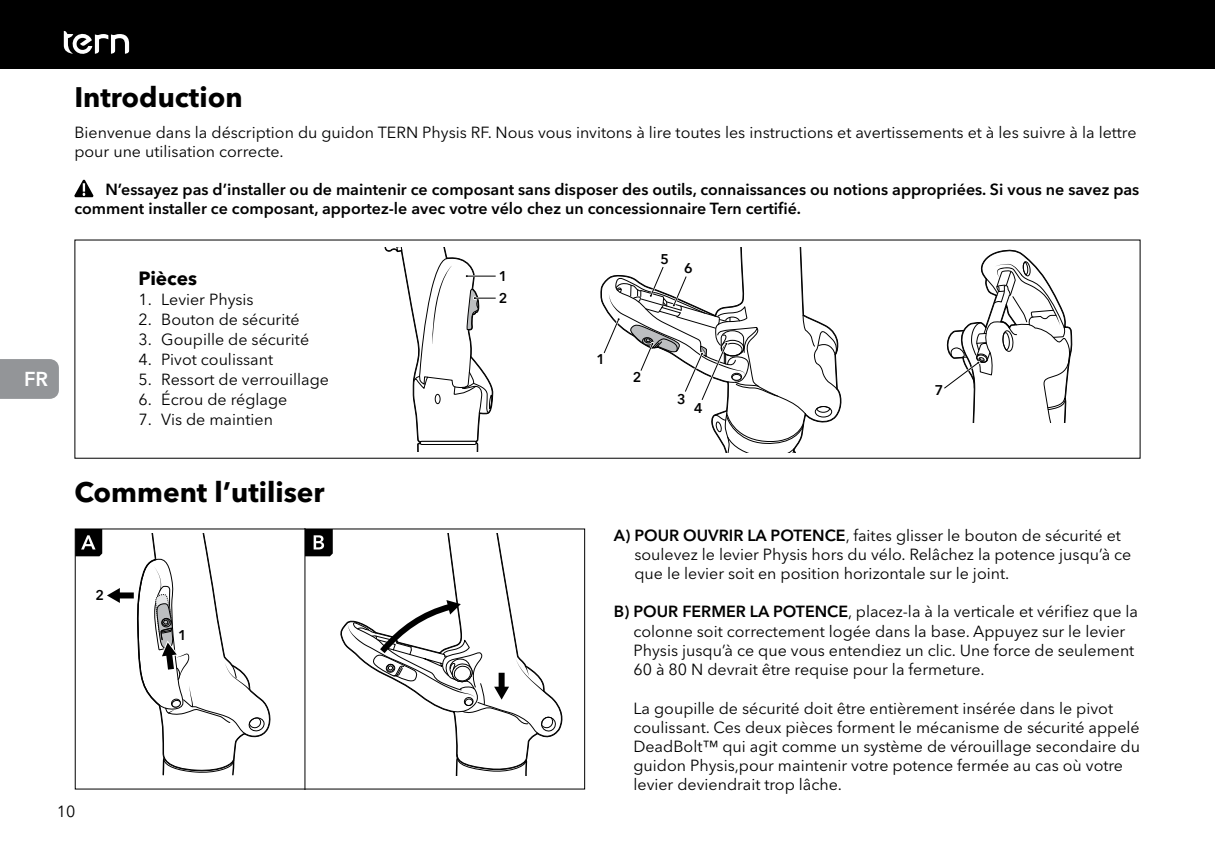
<style>
.page{position:relative;width:1215px;height:864px;background:#fff}
.page>*{position:absolute;margin:0;border:0;box-sizing:border-box;transform-origin:0 0}
.t1{font:700 28px "Avenir Next LT Pro";color:#000}
.t2{font:600 20px "Avenir Next LT Pro";color:#fff}
.t3{font:700 19px "Avenir Next LT Pro";color:#000}
.t4{font:16px/19.2px "Avenir Next LT Pro";color:#000}
.t5{font:600 16px/19.2px "Avenir Next LT Pro";color:#000}
.t6{font:600 14px/22px "Avenir Next LT Pro";color:#000}
.s1{font-weight:600}
</style>
<div class="page">
<div style="left:0;top:359px;width:59px;height:39px;background:#939598"></div>
<div style="left:1203px;top:0;width:12px;height:69px;background:#000"></div>
<div style="left:0;top:0;width:1203px;height:69px;background:#000"></div>
<svg style="left:64px;top:31px;width:65px;height:23px"></svg>
<svg style="left:74px;top:179px;width:20px;height:18px"></svg>
<svg style="left:944px;top:249px;width:129px;height:173px"></svg>
<svg style="left:385px;top:247px;width:111px;height:204px"></svg>
<svg style="left:601px;top:264px;width:237px;height:188px"></svg>
<hr style="left:304px;top:528px;width:1px;height:260px;background:#000">
<svg style="left:305px;top:530px;width:28px;height:26px"></svg>
<svg style="left:340px;top:533px;width:223px;height:231px"></svg>
<svg style="left:455px;top:753px;width:72px;height:22px"></svg>
<svg style="left:77px;top:530px;width:194px;height:246px"></svg>
<svg style="left:348px;top:599px;width:209px;height:135px"></svg>
<p class="t2" style="left:24px;top:366px;width:26px">FR</p>
<h1 class="t1" style="left:74px;top:80px;width:170px">Introduction</h1>
<p class="t4" style="left:74px;top:122px;width:1063px">Bienvenue dans la déscription du guidon TERN Physis RF. Nous vous invitons à lire toutes les instructions et avertissements et à les suivre à la lettre pour une utilisation correcte.</p>
<p class="t5" style="left:74px;top:180px;width:1066px;text-indent:31px">N’essayez pas d’installer ou de maintenir ce composant sans disposer des outils, connaissances ou notions appropriées. Si vous ne savez pas comment installer ce composant, apportez-le avec votre vélo chez un concessionnaire Tern certifié.</p>
<p class="t3" style="left:139px;top:267px;width:60px">Pièces</p>
<p class="t4" style="left:139px;top:290px;width:117px">1. Levier Physis</p>
<p class="t4" style="left:139px;top:310px;width:162px">2. Bouton de sécurité</p>
<p class="t4" style="left:139px;top:330px;width:172px">3. Goupille de sécurité</p>
<p class="t4" style="left:139px;top:350px;width:136px">4. Pivot coulissant</p>
<p class="t4" style="left:139px;top:370px;width:192px">5. Ressort de verrouillage</p>
<p class="t4" style="left:139px;top:390px;width:150px">6. Écrou de réglage</p>
<p class="t4" style="left:139px;top:410px;width:136px">7. Vis de maintien</p>
<p class="t6" style="left:499px;top:264px;width:10px">1<br>2</p>
<p class="t6" style="left:660px;top:247px;width:10px">5</p>
<p class="t6" style="left:684px;top:257px;width:10px">6</p>
<p class="t6" style="left:596px;top:348px;width:10px">1</p>
<p class="t6" style="left:633px;top:366px;width:10px">2</p>
<p class="t6" style="left:677px;top:387px;width:10px">3</p>
<p class="t6" style="left:694px;top:396px;width:10px">4</p>
<p class="t6" style="left:934px;top:378px;width:10px">7</p>
<h1 class="t1" style="left:74px;top:475px;width:252px">Comment l’utiliser</h1>
<p class="t6" style="left:96px;top:584px;width:10px">2</p>
<p class="t4" style="left:57px;top:801px;width:20px">10</p>
<p class="t6" style="left:178px;top:624px;width:10px">1</p>
<p class="t4" style="left:634px;top:525px;width:498px;text-indent:-21px"><span class="s1">A) POUR OUVRIR LA POTENCE</span>, faites glisser le bouton de sécurité et soulevez le levier Physis hors du vélo. Relâchez la potence jusqu’à ce que le levier soit en position horizontale sur le joint.</p>
<p class="t4" style="left:633px;top:602px;width:506px;text-indent:-20px"><span class="s1">B) POUR FERMER LA POTENCE</span>, placez-la à la verticale et vérifiez que la colonne soit correctement logée dans la base. Appuyez sur le levier Physis jusqu’à ce que vous entendiez un clic. Une force de seulement 60 à 80 N devrait être requise pour la fermeture.</p>
<p class="t4" style="left:633px;top:698px;width:508px">La goupille de sécurité doit être entièrement insérée dans le pivot coulissant. Ces deux pièces forment le mécanisme de sécurité appelé DeadBolt™ qui agit comme un système de vérouillage secondaire du guidon Physis,pour maintenir votre potence fermée au cas où votre levier deviendrait trop lâche.</p>
</div>
